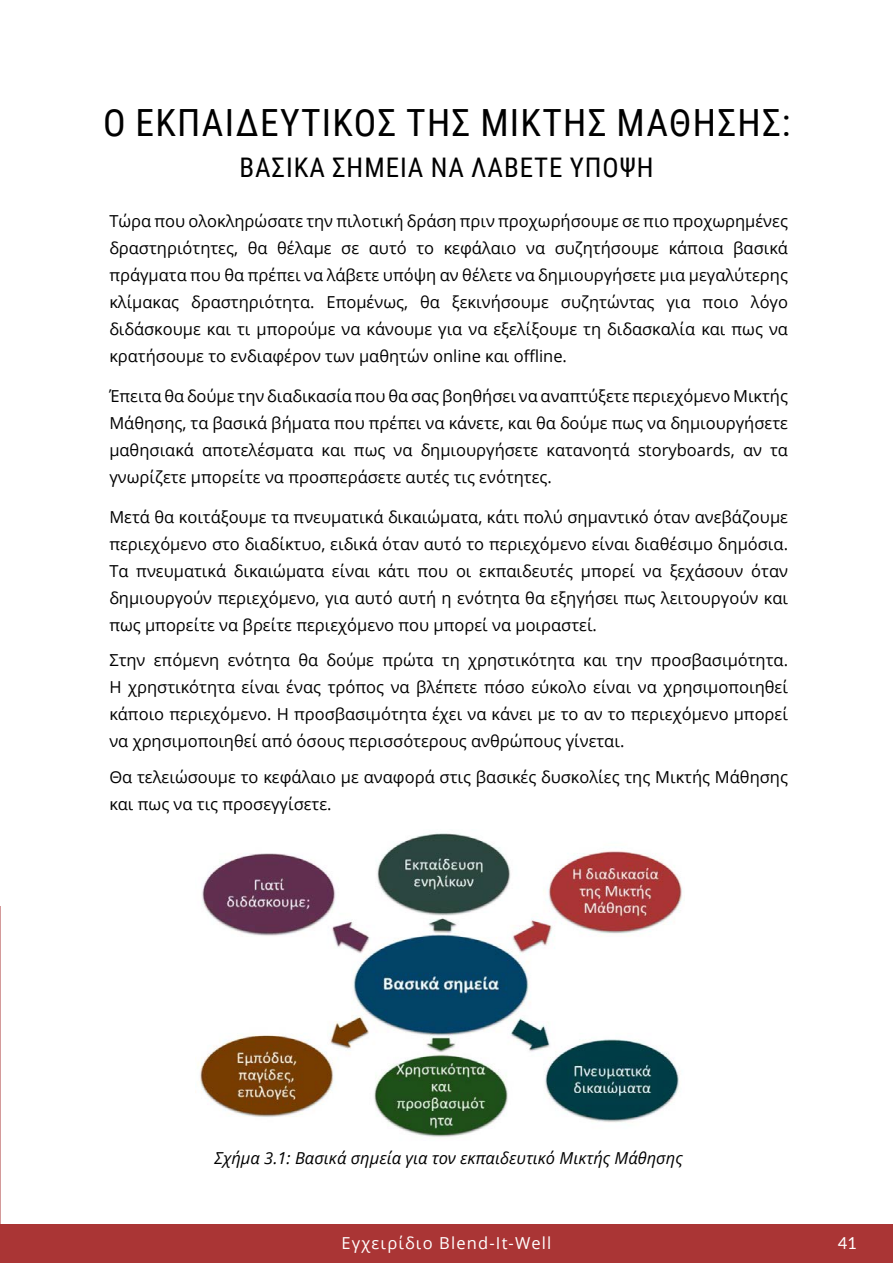
<style>
.page{position:relative;width:893px;height:1263px;background:#fff}
.page>*{position:absolute;margin:0;border:0;box-sizing:border-box;transform-origin:0 0}
.t1{font:37.5px "Roboto Condensed";letter-spacing:.035em;color:#000}
.t2{font:27px "Roboto Condensed";letter-spacing:.035em;color:#000}
.t3{font:16.5px/27px "Open Sans";color:#000;text-align:justify}
.t4{font:italic 16.5px "Open Sans";color:#000}
.t5{font:16.5px "Open Sans";letter-spacing:.07em;color:#fff}
.t6{font:16.5px "Lato";color:#fff}
</style>
<div class="page">
<div style="left:0;top:1224px;width:893px;height:39px;background:#aa3535"></div>
<hr style="left:0;top:906px;width:1px;height:318px;background:#d49a9a">
<img style="left:195px;top:833px;width:488px;height:304px">
<h1 class="t1" style="left:103px;top:97px;width:689px">O ΕΚΠΑΙΔΕΥΤΙΚΌΣ ΤΗΣ ΜΙΚΤΉΣ ΜΆΘΗΣΗΣ:</h1>
<h2 class="t2" style="left:239px;top:149px;width:412px">ΒΑΣΙΚΆ ΣΗ ΜΕΊΑ ΝΑ ΛΆΒΕΤΕ ΥΠΌΨΗ</h2>
<p class="t3" style="left:109px;top:207px;width:680px">Τώρα που ολοκληρώσατε την πιλοτική δράση πριν προχωρήσουμε σε πιο προχωρημένες δραστηριότητες, θα θέλαμε σε αυτό το κεφάλαιο να συζητήσουμε κάποια βασικά πράγματα που θα πρέπει να λάβετε υπόψη αν θέλετε να δημιουργήσετε μια μεγαλύτερης κλίμακας δραστηριότητα. Επομένως, θα ξεκινήσουμε συζητώντας για ποιο λόγο διδάσκουμε και τι μπορούμε να κάνουμε για να εξελίξουμε τη διδασκαλία και πως να κρατήσουμε το ενδιαφέρον των μαθητών online και offline.</p>
<p class="t3" style="left:109px;top:382px;width:680px">Έπειτα θα δούμε την διαδικασία που θα σας βοηθήσει να αναπτύξετε περιεχόμενο Μικτής Μάθησης, τα βασικά βήματα που πρέπει να κάνετε, και θα δούμε πως να δημιουργήσετε μαθησιακά αποτελέσματα και πως να δημιουργήσετε κατανοητά storyboards, αν τα γνωρίζετε μπορείτε να προσπεράσετε αυτές τις ενότητες.</p>
<p class="t3" style="left:109px;top:503px;width:680px">Μετά θα κοιτάξουμε τα πνευματικά δικαιώματα, κάτι πολύ σημαντικό όταν ανεβάζουμε περιεχόμενο στο διαδίκτυο, ειδικά όταν αυτό το περιεχόμενο είναι διαθέσιμο δημόσια.<br>Τα πνευματικά δικαιώματα είναι κάτι που οι εκπαιδευτές μπορεί να ξεχάσουν όταν δημιουργούν περιεχόμενο, για αυτό αυτή η ενότητα θα εξηγήσει πως λειτουργούν και πως μπορείτε να βρείτε περιεχόμενο που μπορεί να μοιραστεί.</p>
<p class="t3" style="left:109px;top:646px;width:680px">Στην επόμενη ενότητα θα δούμε πρώτα τη χρηστικότητα και την προσβασιμότητα.<br>Η χρηστικότητα είναι ένας τρόπος να βλέπετε πόσο εύκολο είναι να χρησιμοποιηθεί κάποιο περιεχόμενο. Η προσβασιμότητα έχει να κάνει με το αν το περιεχόμενο μπορεί να χρησιμοποιηθεί από όσους περισσότερους ανθρώπους γίνεται.</p>
<p class="t3" style="left:109px;top:763px;width:680px">Θα τελειώσουμε το κεφάλαιο με αναφορά στις βασικές δυσκολίες της Μικτής Μάθησης και πως να τις προσεγγίσετε.</p>
<p class="t4" style="left:215px;top:1146px;width:470px">Σχήμα 3.1: Βασικά σημεία για τον εκπαιδευτικό Μικτής Μάθησης</p>
<p class="t5" style="left:342px;top:1231px;width:211px">Εγχειρίδιο Blend-It-Well</p>
<p class="t6" style="left:838px;top:1234px;width:21px">41</p>
</div>
